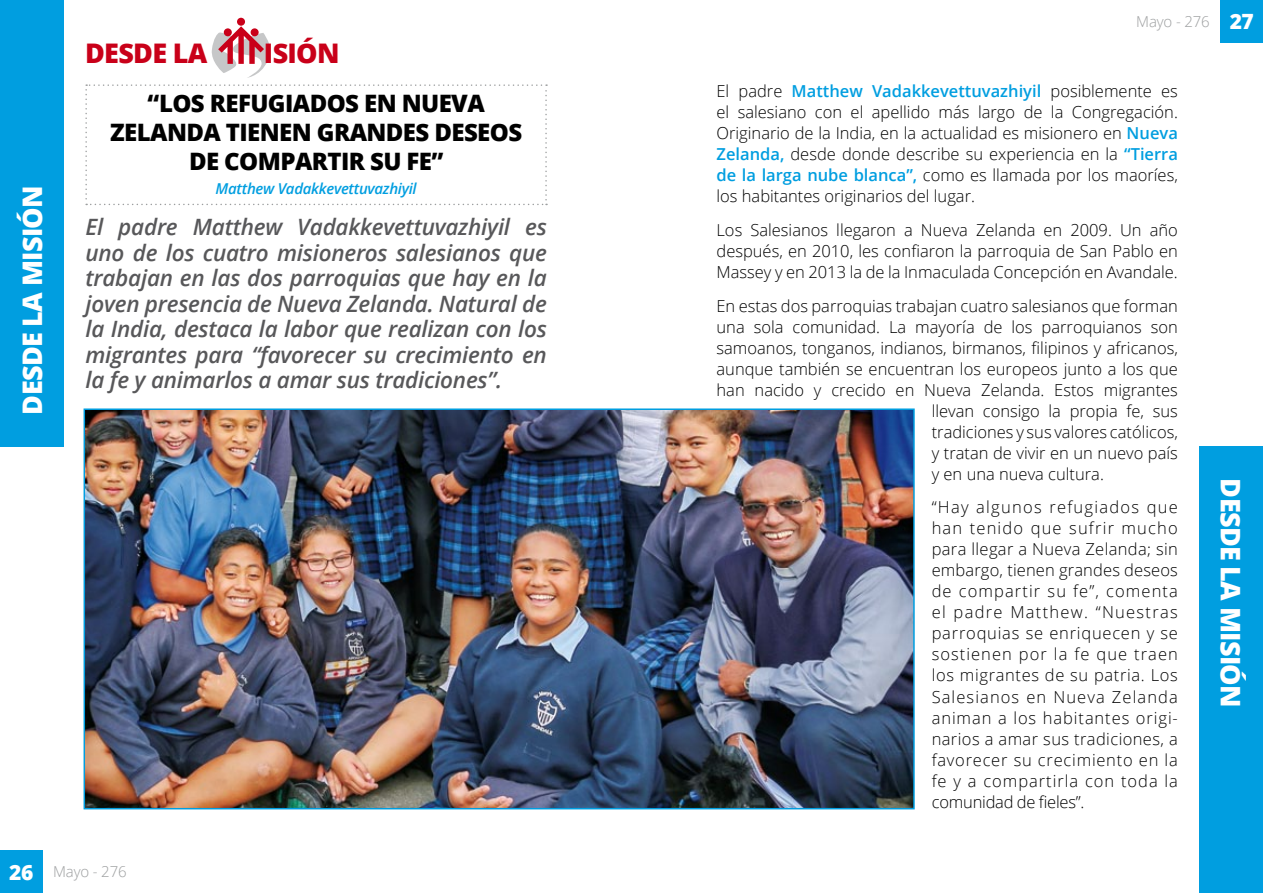
<style>
.page{position:relative;width:1263px;height:893px;background:#fff}
.page>*{position:absolute;margin:0;border:0;box-sizing:border-box;transform-origin:0 0}
.t1{font:800 27px "Open Sans";letter-spacing:-.025em;color:#fff}
.t2{font:800 27px "Open Sans";letter-spacing:-.025em;color:#c90019}
.t3{font:800 24px "Open Sans";color:#000}
.t4{font:italic 600 22.5px/25.5px "Open Sans";letter-spacing:-.01em;color:#58585a;text-align:justify}
.t5{font:800 21px "Open Sans";color:#fff}
.t6{font:300 16.5px/21px "Open Sans";color:#000;text-align:justify}
.t7{font:italic 600 15px "Open Sans";letter-spacing:-.02em;color:#009ee0}
.t8{font:300 15px "Open Sans";letter-spacing:-.01em;color:#9c9e9f}
.s1{font-weight:800;font-size:21px;color:#fff}
.s2{font-weight:600;color:#009ee0}
</style>
<div class="page">
<div style="left:237px;top:18px;width:8px;height:8px;background:#c90019;border-radius:50%"></div>
<svg style="left:211px;top:26px;width:59px;height:52px"></svg>
<div style="left:224px;top:28px;width:8px;height:8px;background:#c90019;border-radius:50%"></div>
<div style="left:251px;top:28px;width:8px;height:8px;background:#c90019;border-radius:50%"></div>
<div style="left:0;top:0;width:64px;height:446px;background:#009ee0"></div>
<div style="left:0;top:850px;width:43px;height:43px;background:#009ee0"></div>
<div style="left:1220px;top:0;width:43px;height:43px;background:#009ee0"></div>
<div style="left:1199px;top:446px;width:64px;height:447px;background:#009ee0"></div>
<svg style="left:85px;top:84px;width:462px;height:121px"></svg>
<img style="left:83px;top:408px;width:832px;height:402px">
<h1 class="t1" style="left:12px;top:415px;width:231px;rotate:-90deg">DESDE LA MISIÓN</h1>
<h1 class="t2" style="left:85px;top:33px;width:124px">DESDE LA</h1>
<h1 class="t2" style="left:264px;top:33px;width:77px">ISIÓN</h1>
<h2 class="t3" style="left:148px;top:85px;width:78px">“LOS REFUGIADOS</h2>
<h2 class="t3" style="left:364px;top:85px;width:74px">EN NUEVA</h2>
<h2 class="t3" style="left:110px;top:114px;width:31px">ZELANDA</h2>
<h2 class="t3" style="left:226px;top:114px;width:15px">TIENEN</h2>
<h2 class="t3" style="left:317px;top:114px;width:17px">GRANDES</h2>
<h2 class="t3" style="left:434px;top:114px;width:16px">DESEOS</h2>
<h2 class="t3" style="left:189px;top:143px;width:52px">DE COMPARTIR</h2>
<h2 class="t3" style="left:370px;top:143px;width:75px">SU FE”</h2>
<p class="t7" style="left:216px;top:178px;width:203px">Matthew Vadakkevettuvazhiyil</p>
<p class="t4" style="left:85px;top:214px;width:463px">El padre Matthew Vadakkevettuvazhiyil es uno de los cuatro misioneros salesianos que trabajan en las dos parroquias que hay en la joven presencia de Nueva Zelanda. Natural de la India, destaca la labor que realizan con los migrantes para “favorecer su crecimiento en la fe y animarlos a amar sus tradiciones”.</p>
<p class="t5" style="left:9px;top:856px;width:26px">26</p>
<p class="t8" style="left:53px;top:862px;width:75px">Mayo - 276</p>
<p class="t8" style="left:1136px;top:11px;width:119px">Mayo - 276 <span class="s1">27</span></p>
<p class="t6" style="left:716px;top:80px;width:463px">El padre <span class="s2">Matthew Vadakkevettuvazhiyil</span> posiblemente es el salesiano con el apellido más largo de la Congregación.<br>Originario de la India, en la actualidad es misionero en <span class="s2">Nueva Zelanda,</span> desde donde describe su experiencia en la <span class="s2">“Tierra de la larga nube blanca”,</span> como es llamada por los maoríes, los habitantes originarios del lugar.</p>
<p class="t6" style="left:716px;top:219px;width:463px">Los Salesianos llegaron a Nueva Zelanda en 2009. Un año después, en 2010, les confiaron la parroquia de San Pablo en Massey y en 2013 la de la Inmaculada Concepción en Avandale.</p>
<p class="t6" style="left:716px;top:295px;width:463px">En estas dos parroquias trabajan cuatro salesianos que forman</p>
<p class="t6" style="left:716px;top:316px;width:463px">una sola comunidad. La mayoría de los parroquianos son</p>
<p class="t6" style="left:716px;top:337px;width:463px">samoanos, tonganos, indianos, birmanos, filipinos y africanos,</p>
<p class="t6" style="left:716px;top:358px;width:463px">aunque también se encuentran los europeos junto a los que</p>
<p class="t6" style="left:716px;top:379px;width:463px">han nacido y crecido en Nueva Zelanda. Estos migrantes</p>
<p class="t6" style="left:932px;top:400px;width:248px">llevan consigo la propia fe, sus</p>
<p class="t6" style="left:932px;top:421px;width:248px">tradiciones y sus valores católicos,</p>
<p class="t6" style="left:932px;top:442px;width:248px">y tratan de vivir en un nuevo país</p>
<p class="t6" style="left:932px;top:463px;width:174px">y en una nueva cultura.</p>
<p class="t6" style="left:932px;top:496px;width:248px">“Hay algunos refugiados que han tenido que sufrir mucho para llegar a Nueva Zelanda; sin embargo, tienen grandes deseos de compartir su fe”, comenta el padre Matthew. “Nuestras parroquias se enriquecen y se sostienen por la fe que traen los migrantes de su patria. Los Salesianos en Nueva Zelanda animan a los habitantes origi&shy;narios a amar sus tradiciones, a favorecer su crecimiento en la fe y a compartirla con toda la comunidad de fieles”.</p>
<h1 class="t1" style="left:1251px;top:478px;width:231px;rotate:90deg">DESDE LA MISIÓN</h1>
</div>
